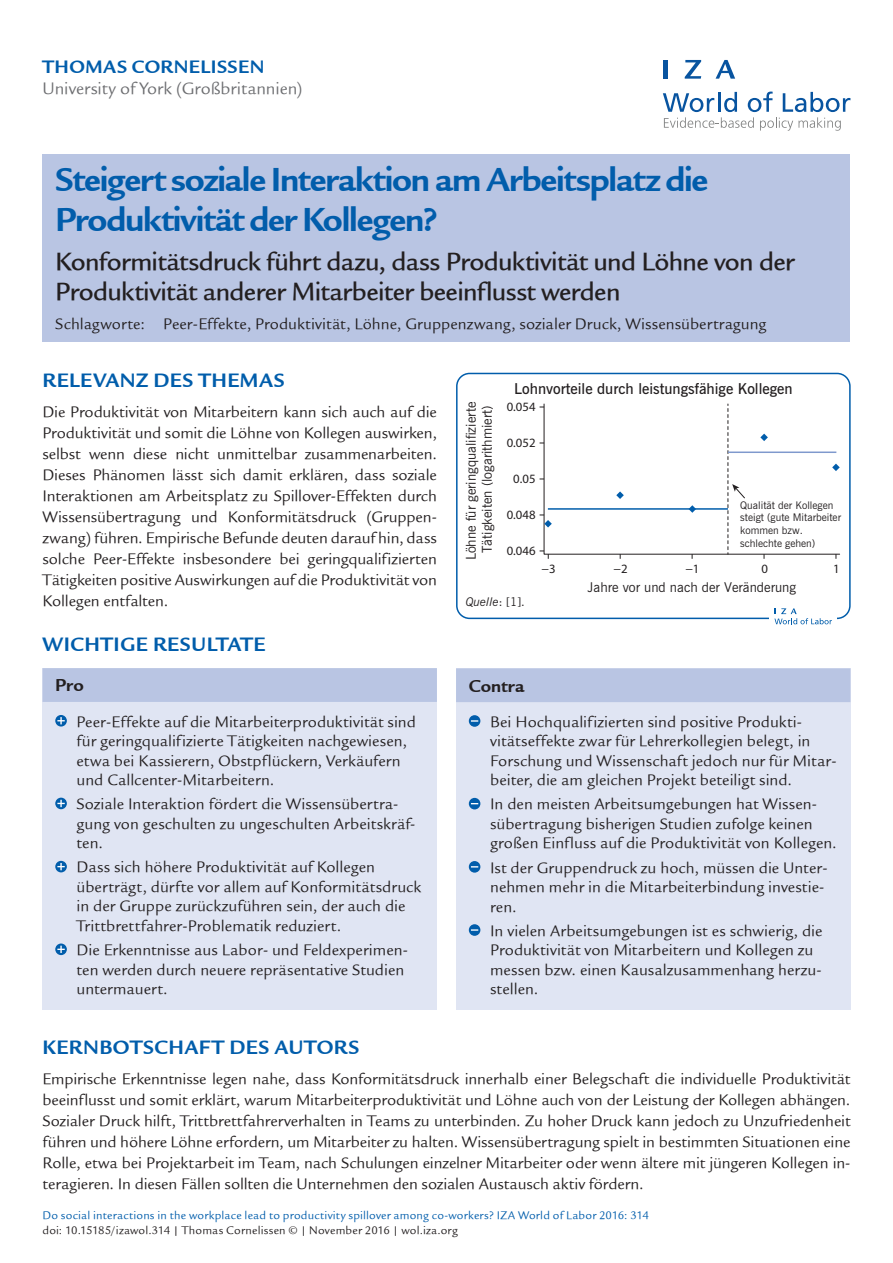
<style>
.page{position:relative;width:893px;height:1263px;background:#fff}
.page>*{position:absolute;margin:0;border:0;box-sizing:border-box;transform-origin:0 0}
.t1{font:36px/40.5px "Legacy Sans ITCTT Bold";letter-spacing:-.03em;color:#015dab}
.t2{font:27px/30px "Legacy Sans Md ITCTT Medium";letter-spacing:-.02em;color:#231f20}
.t3{font:21px "Legacy Sans ITCTT Bold";letter-spacing:.02em;color:#015dab}
.t4{font:19.5px "Legacy Sans ITCTT Bold";letter-spacing:.02em;color:#015dab}
.t5{font:18.75px "Legacy Sans ITCTT Bold";color:#231f20}
.t6{font:18px "Legacy Sans ITCTT Book";color:#6c6d70}
.t7{font:16.5px/19.5px "Legacy Sans ITCTT Book";letter-spacing:.005em;color:#231f20}
.t8{font:600 15px "News Gothic BT";color:#231f20}
.t9{font:13.5px/16.2px "News Gothic BT";color:#231f20;text-align:center}
.t10{font:12.75px "News Gothic BT";color:#231f20}
.t11{font:12px "Legacy Sans ITCTT Book";letter-spacing:.015em;color:#015dab}
.t12{font:12px "Legacy Sans ITCTT Book";letter-spacing:.015em;color:#231f20}
.t13{font:italic 12px "News Gothic BT";color:#231f20}
.t14{font:10.5px/12.6px "News Gothic BT";color:#231f20}
.s1{font-style:normal}
</style>
<div class="page">
<svg style="left:663px;top:92px;width:187px;height:39px"></svg>
<hr style="left:664px;top:60px;width:4px;height:19px;background:#0854a0">
<svg style="left:685px;top:60px;width:16px;height:19px"></svg>
<svg style="left:716px;top:60px;width:19px;height:19px"></svg>
<div style="left:43px;top:154px;width:807px;height:188px;background:#b9c5e3"></div>
<div style="left:43px;top:668px;width:394px;height:342px;background:#e0e5f3"></div>
<div style="left:43px;top:668px;width:394px;height:34px;background:#b9c5e3"></div>
<svg style="left:55px;top:715px;width:12px;height:11px"></svg>
<svg style="left:57px;top:717px;width:8px;height:7px"></svg>
<svg style="left:55px;top:798px;width:12px;height:11px"></svg>
<svg style="left:57px;top:800px;width:8px;height:7px"></svg>
<svg style="left:55px;top:861px;width:12px;height:11px"></svg>
<svg style="left:57px;top:863px;width:8px;height:7px"></svg>
<svg style="left:55px;top:943px;width:12px;height:12px"></svg>
<svg style="left:57px;top:946px;width:8px;height:7px"></svg>
<div style="left:456px;top:669px;width:394px;height:341px;background:#e0e5f3"></div>
<div style="left:456px;top:668px;width:394px;height:34px;background:#b9c5e3"></div>
<div style="left:469px;top:715px;width:11px;height:12px;background:#015dab;border-radius:50%"></div>
<svg style="left:471px;top:720px;width:7px;height:2px"></svg>
<svg style="left:469px;top:798px;width:11px;height:11px"></svg>
<svg style="left:469px;top:861px;width:11px;height:12px"></svg>
<div style="left:469px;top:924px;width:11px;height:12px;background:#015dab;border-radius:50%"></div>
<svg style="left:471px;top:929px;width:7px;height:2px"></svg>
<div style="left:456px;top:373px;width:395px;height:246px;border:2px solid #015dab;border-radius:13px"></div>
<div style="left:769px;top:603px;width:68px;height:27px;background:#fff"></div>
<svg style="left:774px;top:608px;width:58px;height:16px"></svg>
<svg style="left:543px;top:403px;width:297px;height:152px"></svg>
<hr style="left:548px;top:508px;width:180px;height:2px;background:#015dab">
<hr style="left:728px;top:451px;width:108px;height:2px;background:#7f99cd">
<svg style="left:540px;top:515px;width:12px;height:12px"></svg>
<svg style="left:616px;top:491px;width:8px;height:8px"></svg>
<svg style="left:689px;top:505px;width:7px;height:8px"></svg>
<svg style="left:760px;top:434px;width:8px;height:7px"></svg>
<svg style="left:832px;top:464px;width:8px;height:7px"></svg>
<svg style="left:728px;top:404px;width:18px;height:150px"></svg>
<p class="t4" style="left:43px;top:55px;width:223px">THOMAS CORNELISSEN</p>
<p class="t6" style="left:43px;top:79px;width:262px">University of York (Großbritannien)</p>
<h1 class="t1" style="left:55px;top:159px;width:654px">Steigert soziale Interaktion am Arbeitsplatz die<br>Produktivität der Kollegen?</h1>
<h2 class="t2" style="left:55px;top:246px;width:741px">Konformitätsdruck führt dazu, dass Produktivität und Löhne von der<br>Produktivität anderer Mitarbeiter beeinflusst werden</h2>
<p class="t7" style="left:55px;top:314px;width:713px">Schlagworte: Peer-Effekte, Produktivität, Löhne, Gruppenzwang, sozialer Druck, Wissensübertragung</p>
<p class="t3" style="left:43px;top:368px;width:244px">RELEVANZ DES THEMAS</p>
<p class="t7" style="left:43px;top:401px;width:396px;line-height:21px;text-align:justify">Die Produktivität von Mitarbeitern kann sich auch auf die Produktivität und somit die Löhne von Kollegen auswirken, selbst wenn diese nicht unmittelbar zusammenarbeiten.<br>Dieses Phänomen lässt sich damit erklären, dass soziale Interaktionen am Arbeitsplatz zu Spillover-Effekten durch Wissensübertragung und Konformitätsdruck (Gruppen&shy;zwang) führen. Empirische Befunde deuten darauf hin, dass solche Peer-Effekte insbesondere bei geringqualifizierten Tätigkeiten positive Auswirkungen auf die Produktivität von Kollegen entfalten.</p>
<p class="t3" style="left:43px;top:633px;width:225px">WICHTIGE RESULTATE</p>
<p class="t5" style="left:55px;top:675px;width:30px">Pro</p>
<p class="t7" style="left:77px;top:712px;width:341px">Peer-Effekte auf die Mitarbeiterproduktivität sind für geringqualifizierte Tätigkeiten nachgewiesen, etwa bei Kassierern, Obstpflückern, Verkäufern und Callcenter-Mitarbeitern.</p>
<p class="t7" style="left:77px;top:794px;width:340px">Soziale Interaktion fördert die Wissensübertra&shy;gung von geschulten zu ungeschulten Arbeitskräf&shy;ten.</p>
<p class="t7" style="left:77px;top:858px;width:346px">Dass sich höhere Produktivität auf Kollegen überträgt, dürfte vor allem auf Konformitätsdruck in der Gruppe zurückzuführen sein, der auch die Trittbrettfahrer-Problematik reduziert.</p>
<p class="t7" style="left:77px;top:940px;width:333px">Die Erkenntnisse aus Labor- und Feldexperimen&shy;ten werden durch neuere repräsentative Studien untermauert.</p>
<p class="t8" style="left:514px;top:380px;width:280px">Lohnvorteile durch leistungsfähige Kollegen</p>
<p class="t9" style="left:463px;top:560px;width:160px;rotate:-90deg">Löhne für geringqualifizierte<br>Tätigkeiten (logarithmiert)</p>
<p class="t13" style="left:466px;top:594px;width:61px">Quelle<span class="s1">: [1].</span></p>
<p class="t10" style="left:507px;top:399px;width:30px">0.054</p>
<p class="t10" style="left:507px;top:435px;width:30px">0.052</p>
<p class="t10" style="left:513px;top:471px;width:24px">0.05</p>
<p class="t14" style="left:740px;top:499px;width:102px">Qualität der Kollegen steigt (gute Mitarbeiter kommen bzw. schlechte gehen)</p>
<p class="t10" style="left:507px;top:507px;width:30px">0.048</p>
<p class="t10" style="left:507px;top:542px;width:30px">0.046</p>
<p class="t10" style="left:542px;top:561px;width:16px">−3</p>
<p class="t10" style="left:613px;top:561px;width:16px">−2</p>
<p class="t10" style="left:685px;top:561px;width:16px">−1</p>
<p class="t10" style="left:761px;top:561px;width:8px">0</p>
<p class="t9" style="left:588px;top:580px;width:210px">Jahre vor und nach der Veränderung</p>
<p class="t10" style="left:833px;top:561px;width:8px">1</p>
<p class="t5" style="left:469px;top:675px;width:57px">Contra</p>
<p class="t7" style="left:490px;top:712px;width:348px">Bei Hochqualifizierten sind positive Produkti&shy;vitätseffekte zwar für Lehrerkollegien belegt, in Forschung und Wissenschaft jedoch nur für Mitar&shy;beiter, die am gleichen Projekt beteiligt sind.</p>
<p class="t7" style="left:490px;top:795px;width:348px">In den meisten Arbeitsumgebungen hat Wissen&shy;sübertragung bisherigen Studien zufolge keinen großen Einfluss auf die Produktivität von Kollegen.</p>
<p class="t7" style="left:490px;top:858px;width:339px">Ist der Gruppendruck zu hoch, müssen die Unter&shy;nehmen mehr in die Mitarbeiterbindung investie&shy;ren.</p>
<p class="t7" style="left:490px;top:921px;width:334px">In vielen Arbeitsumgebungen ist es schwierig, die Produktivität von Mitarbeitern und Kollegen zu messen bzw. einen Kausalzusammenhang herzu&shy;stellen.</p>
<p class="t3" style="left:43px;top:1036px;width:319px">KERNBOTSCHAFT DES AUTORS</p>
<p class="t7" style="left:43px;top:1068px;width:809px;line-height:21px;text-align:justify">Empirische Erkenntnisse legen nahe, dass Konformitätsdruck innerhalb einer Belegschaft die individuelle Produktivität beeinflusst und somit erklärt, warum Mitarbeiterproduktivität und Löhne auch von der Leistung der Kollegen abhängen.<br>Sozialer Druck hilft, Trittbrettfahrerverhalten in Teams zu unterbinden. Zu hoher Druck kann jedoch zu Unzufriedenheit führen und höhere Löhne erfordern, um Mitarbeiter zu halten. Wissensübertragung spielt in bestimmten Situationen eine Rolle, etwa bei Projektarbeit im Team, nach Schulungen einzelner Mitarbeiter oder wenn ältere mit jüngeren Kollegen in&shy;teragieren. In diesen Fällen sollten die Unternehmen den sozialen Austausch aktiv fördern.</p>
<p class="t11" style="left:43px;top:1209px;width:608px">Do social interactions in the workplace lead to productivity spillover among co-workers? IZA World of Labor 2016: 314</p>
<p class="t12" style="left:43px;top:1224px;width:417px">doi: 10.15185/izawol.314 | Thomas Cornelissen © | November 2016 | wol.iza.org</p>
</div>
